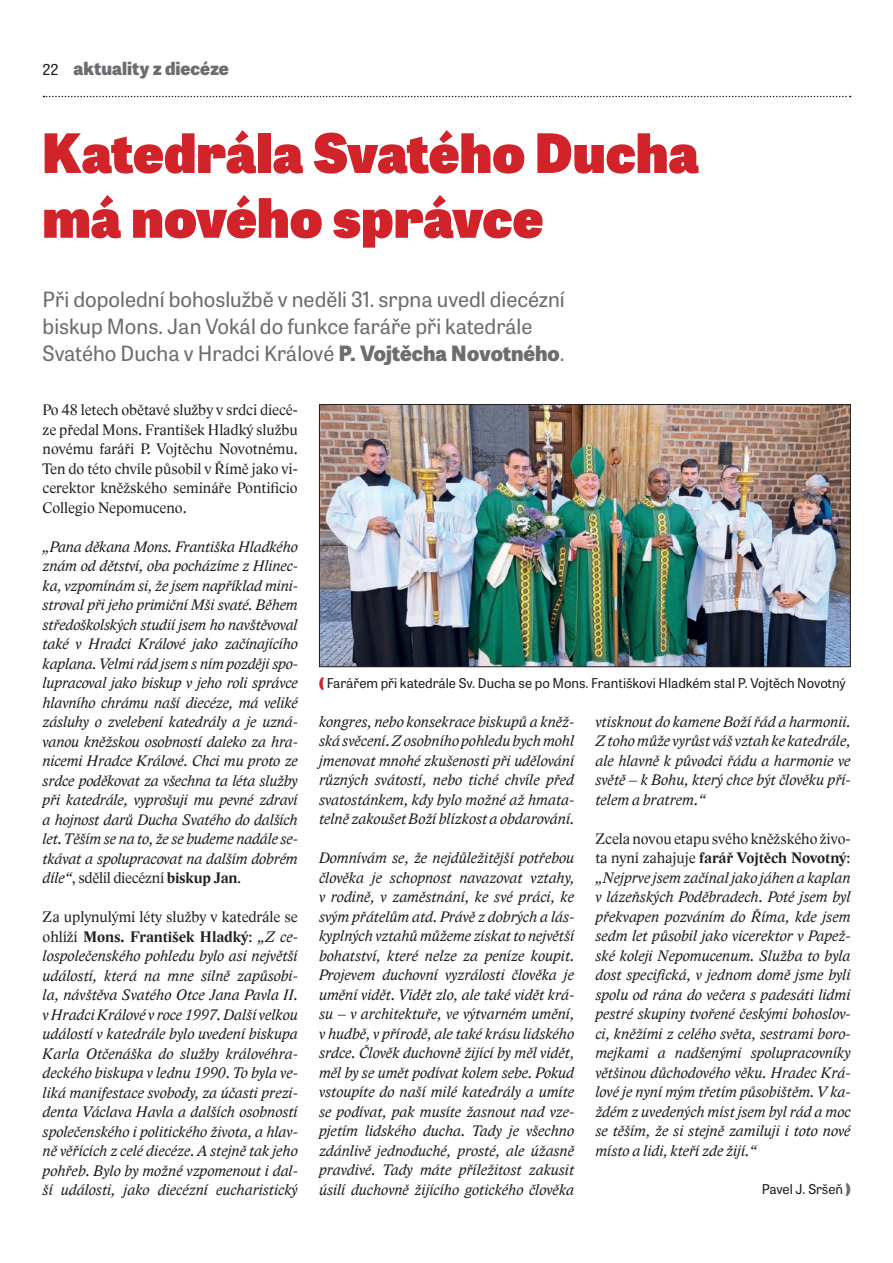
<style>
.page{position:relative;width:893px;height:1263px;background:#fff}
.page>*{position:absolute;margin:0;border:0;box-sizing:border-box;transform-origin:0 0}
.t1{font:800 54px/64.8px "Tablet Gothic";letter-spacing:.01em;color:#d1232a}
.t2{font:21px/27px "Tablet Gothic";color:#6c6d70}
.t3{font:800 18px "Tablet Gothic";color:#6c6d70}
.t4{font:italic 15.75px/19.5px "Lido STFCE";color:#231f20;text-align:justify}
.t5{font:15.75px/19.5px "Lido STFCE";color:#231f20;text-align:justify}
.t6{font:13.5px "Tablet Gothic";color:#231f20}
.s1{font-weight:400;font-size:15px;color:#231f20}
.s2{font-weight:800}
.s3{font-style:normal}
.s4{font-weight:700;font-style:normal}
.s5{font-weight:800;color:#d1232a}
.s6{font-weight:800;color:#6c6d70}
</style>
<div class="page">
<svg style="left:43px;top:96px;width:808px;height:1px"></svg>
<img style="left:321px;top:406px;width:527px;height:259px">
<div style="left:319px;top:404px;width:531px;height:263px;border:1px solid #231f20"></div>
<p class="t3" style="left:43px;top:55px;width:188px"><span class="s1">22</span> aktuality z diecéze</p>
<h1 class="t1" style="left:43px;top:118px;width:658px">Katedrála Svatého Ducha má nového správce</h1>
<h2 class="t2" style="left:43px;top:285px;width:524px">Při dopolední bohoslužbě v neděli 31. srpna uvedl diecézní biskup Mons. Jan Vokál do funkce faráře při katedrále<br>Svatého Ducha v Hradci Králové <span class="s2">P. Vojtěcha Novotného</span>.</h2>
<p class="t5" style="left:43px;top:400px;width:257px">Po 48 letech obětavé služby v srdci diecé&shy;ze předal Mons. František Hladký službu novému faráři P. Vojtěchu Novotnému.<br>Ten do této chvíle působil v Římě jako vi&shy;cerektor kněžského semináře Pontificio Collegio Nepomuceno.</p>
<p class="t4" style="left:43px;top:537px;width:257px">„Pana děkana Mons. Františka Hladkého znám od dětství, oba pocházíme z Hlinec&shy;ka, vzpomínám si, že jsem například mini&shy;stroval při jeho primiční Mši svaté. Během středoškolských studií jsem ho navštěvoval také v Hradci Králové jako začínajícího kaplana. Velmi rád jsem s ním později spo&shy;lupracoval jako biskup v jeho roli správce hlavního chrámu naší diecéze, má veliké zásluhy o zvelebení katedrály a je uzná&shy;vanou kněžskou osobností daleko za hra&shy;nicemi Hradce Králové. Chci mu proto ze srdce poděkovat za všechna ta léta služby při katedrále, vyprošuji mu pevné zdraví a hojnost darů Ducha Svatého do dalších let. Těším se na to, že se budeme nadále se&shy;tkávat a spolupracovat na dalším dobrém díle“<span class="s3">, sdělil diecézní</span> <span class="s4">biskup Jan</span><span class="s3">.</span></p>
<p class="t4" style="left:43px;top:907px;width:257px"><span class="s3">Za uplynulými léty služby v katedrále se ohlíží</span> <span class="s4">Mons. František Hladký</span><span class="s3">:</span> „Z ce&shy;lospolečenského pohledu bylo asi největší událostí, která na mne silně zapůsobi&shy;la, návštěva Svatého Otce Jana Pavla II. v Hradci Králové vroce 1997. Další velkou událostí v katedrále bylo uvedení biskupa Karla Otčenáška do služby královéhra&shy;deckého biskupa v lednu 1990. To byla ve&shy;liká manifestace svobody, za účasti prezi&shy;denta Václava Havla a dalších osobností společenského i politického života, a hlav&shy;ně věřících z celé diecéze. A stejně tak jeho pohřeb. Bylo by možné vzpomenout i dal&shy;ší události, jako diecézní eucharistický</p>
<p class="t6" style="left:319px;top:673px;width:528px"><span class="s5">(</span> Farářem při katedrále Sv. Ducha se po Mons. Františkovi Hladkém stal P. Vojtěch Novotný</p>
<p class="t4" style="left:595px;top:712px;width:257px">vtisknout do kamene Boží řád a harmonii.<br>Ztoho může vyrůst váš vztah ke katedrále, ale hlavně k původci řádu a harmonie ve světě – k Bohu, který chce být člověku pří&shy;telem a bratrem.“</p>
<p class="t4" style="left:595px;top:829px;width:257px"><span class="s3">Zcela novou etapu svého kněžského živo&shy;ta nyní zahajuje</span> <span class="s4">farář Vojtěch Novotný</span><span class="s3">: </span>„Nejprve jsem začínal jako jáhen a kaplan v lázeňských Poděbradech. Poté jsem byl překvapen pozváním do Říma, kde jsem sedm let působil jako vicerektor v Papež&shy;ské koleji Nepomucenum. Služba to byla dost specifická, v jednom domě jsme byli spolu od rána do večera s padesáti lidmi pestré skupiny tvořené českými bohoslov&shy;ci, kněžími z celého světa, sestrami boro&shy;mejkami a nadšenými spolupracovníky většinou důchodového věku. Hradec Krá&shy;lové je nyní mým třetím působištěm. V ka&shy;ždém z uvedených míst jsem byl rád a moc se těším, že si stejně zamiluji i toto nové místo a lidi, kteří zde žijí.“</p>
<p class="t6" style="left:762px;top:1180px;width:90px">Pavel J. Sršeň <span class="s6">)</span></p>
<p class="t4" style="left:319px;top:712px;width:257px">kongres, nebo konsekrace biskupů a kněž&shy;ská svěcení. Zosobního pohledu bych mohl jmenovat mnohé zkušenosti při udělování různých svátostí, nebo tiché chvíle před svatostánkem, kdy bylo možné až hmata&shy;telně zakoušet Boží blízkost a obdarování.</p>
<p class="t4" style="left:319px;top:848px;width:257px">Domnívám se, že nejdůležitější potřebou člověka je schopnost navazovat vztahy, v rodině, v zaměstnání, ke své práci, ke svým přátelům atd. Právě z dobrých a lás&shy;kyplných vztahů můžeme získat to největší bohatství, které nelze za peníze koupit.<br>Projevem duchovní vyzrálosti člověka je umění vidět. Vidět zlo, ale také vidět krá&shy;su – v architektuře, ve výtvarném umění, v hudbě, v přírodě, ale také krásu lidského srdce. Člověk duchovně žijící by měl vidět, měl by se umět podívat kolem sebe. Pokud vstoupíte do naší milé katedrály a umíte se podívat, pak musíte žasnout nad vze&shy;pjetím lidského ducha. Tady je všechno zdánlivě jednoduché, prosté, ale úžasně pravdivé. Tady máte příležitost zakusit úsilí duchovně žijícího gotického člověka</p>
</div>
